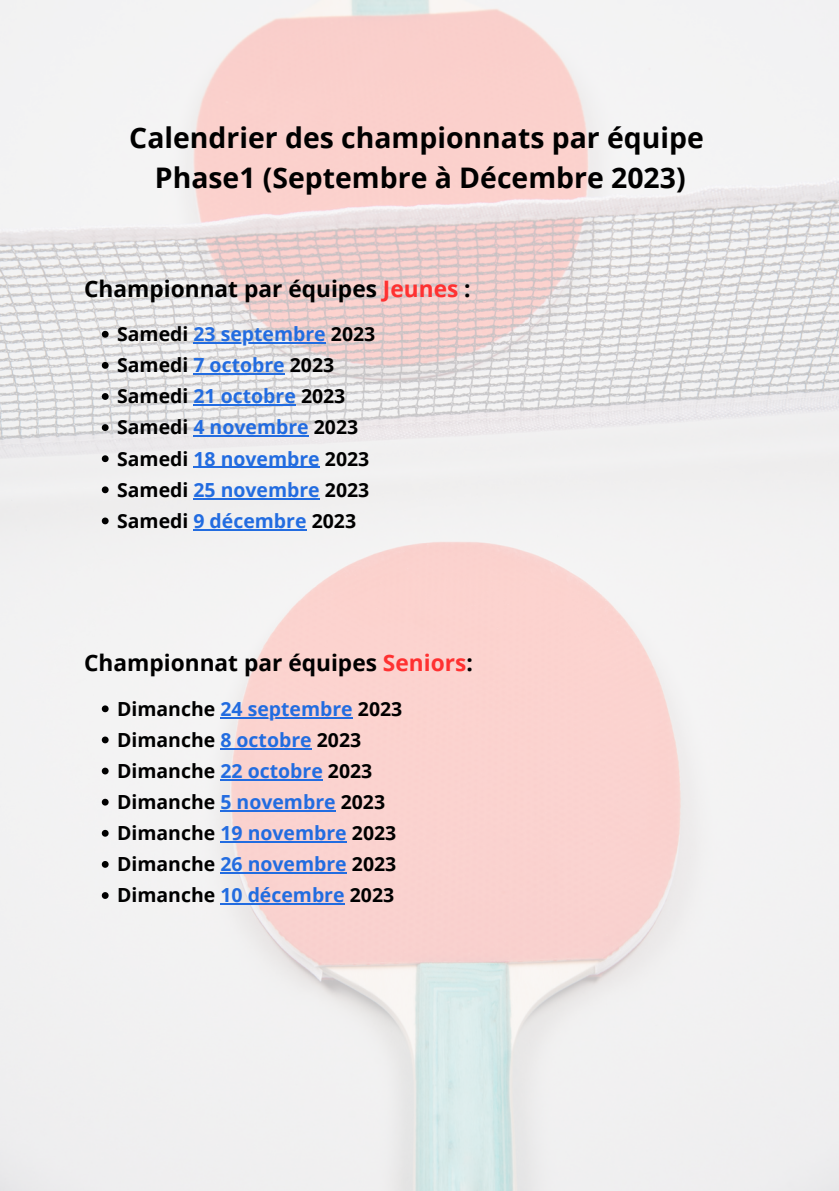
<style>
.page{position:relative;width:839px;height:1191px;background:#fff}
.page>*{position:absolute;margin:0;border:0;box-sizing:border-box;transform-origin:0 0}
.t1{font:700 28.4px "Open Sans";color:#000}
.t2{font:700 22.6px "Open Sans";color:#000}
.t3{font:700 19.4px "Open Sans";color:#000}
.t4{font:700 19.4px "Open Sans";color:#226ce0}
.s1{color:#ff3131}
.s2{color:#000}
.s3{color:#226ce0}
</style>
<div class="page">
<img style="left:0;top:0;width:838px;height:1191px">
<svg style="left:102px;top:331px;width:7px;height:7px"></svg>
<hr style="left:193px;top:342px;width:133px;height:2px;background:#226ce0">
<svg style="left:102px;top:362px;width:7px;height:7px"></svg>
<hr style="left:193px;top:373px;width:92px;height:2px;background:#226ce0">
<svg style="left:102px;top:393px;width:7px;height:7px"></svg>
<hr style="left:193px;top:404px;width:103px;height:2px;background:#226ce0">
<svg style="left:102px;top:424px;width:7px;height:7px"></svg>
<hr style="left:193px;top:435px;width:116px;height:2px;background:#226ce0">
<svg style="left:102px;top:455px;width:7px;height:7px"></svg>
<hr style="left:193px;top:466px;width:127px;height:2px;background:#226ce0">
<svg style="left:102px;top:486px;width:7px;height:7px"></svg>
<hr style="left:193px;top:498px;width:127px;height:2px;background:#226ce0">
<svg style="left:102px;top:518px;width:7px;height:6px"></svg>
<hr style="left:193px;top:529px;width:114px;height:2px;background:#226ce0">
<svg style="left:102px;top:705px;width:7px;height:7px"></svg>
<hr style="left:220px;top:717px;width:133px;height:2px;background:#226ce0">
<svg style="left:102px;top:737px;width:7px;height:6px"></svg>
<hr style="left:220px;top:748px;width:92px;height:2px;background:#226ce0">
<svg style="left:102px;top:768px;width:7px;height:6px"></svg>
<hr style="left:220px;top:779px;width:103px;height:2px;background:#226ce0">
<svg style="left:102px;top:799px;width:7px;height:7px"></svg>
<hr style="left:220px;top:810px;width:116px;height:2px;background:#226ce0">
<svg style="left:102px;top:830px;width:7px;height:7px"></svg>
<hr style="left:220px;top:841px;width:127px;height:2px;background:#226ce0">
<svg style="left:102px;top:861px;width:7px;height:7px"></svg>
<hr style="left:220px;top:872px;width:127px;height:2px;background:#226ce0">
<svg style="left:102px;top:892px;width:7px;height:7px"></svg>
<hr style="left:220px;top:903px;width:125px;height:2px;background:#226ce0">
<p class="t1" style="left:129px;top:118px;width:576px">Calendrier des championnats par équipe</p>
<p class="t1" style="left:155px;top:157px;width:532px">Phase1 (Septembre à Décembre 2023)</p>
<p class="t2" style="left:84px;top:273px;width:388px">Championnat par équipes <span class="s1">Jeunes</span> :</p>
<p class="t4" style="left:117px;top:320px;width:260px"><span class="s2">Samedi</span> 23 septembre <span class="s2">2023</span></p>
<p class="t3" style="left:117px;top:351px;width:218px">Samedi <span class="s3">7 octobre</span> 2023</p>
<p class="t3" style="left:117px;top:383px;width:230px">Samedi <span class="s3">21 octobre</span> 2023</p>
<p class="t3" style="left:117px;top:414px;width:242px">Samedi <span class="s3">4 novembre</span> 2023</p>
<p class="t3" style="left:117px;top:445px;width:254px">Samedi <span class="s3">18 novembre</span> 2023</p>
<p class="t3" style="left:117px;top:476px;width:254px">Samedi <span class="s3">25 novembre</span> 2023</p>
<p class="t3" style="left:117px;top:507px;width:240px">Samedi <span class="s3">9 décembre</span> 2023</p>
<p class="t2" style="left:84px;top:647px;width:390px">Championnat par équipes <span class="s1">Seniors</span>:</p>
<p class="t3" style="left:117px;top:695px;width:286px">Dimanche <span class="s3">24 septembre</span> 2023</p>
<p class="t3" style="left:117px;top:726px;width:245px">Dimanche <span class="s3">8 octobre</span> 2023</p>
<p class="t3" style="left:117px;top:757px;width:257px">Dimanche <span class="s3">22 octobre</span> 2023</p>
<p class="t3" style="left:117px;top:788px;width:269px">Dimanche <span class="s3">5 novembre</span> 2023</p>
<p class="t3" style="left:117px;top:819px;width:280px">Dimanche <span class="s3">19 novembre</span> 2023</p>
<p class="t3" style="left:117px;top:850px;width:280px">Dimanche <span class="s3">26 novembre</span> 2023</p>
<p class="t3" style="left:117px;top:882px;width:278px">Dimanche <span class="s3">10 décembre</span> 2023</p>
</div>
